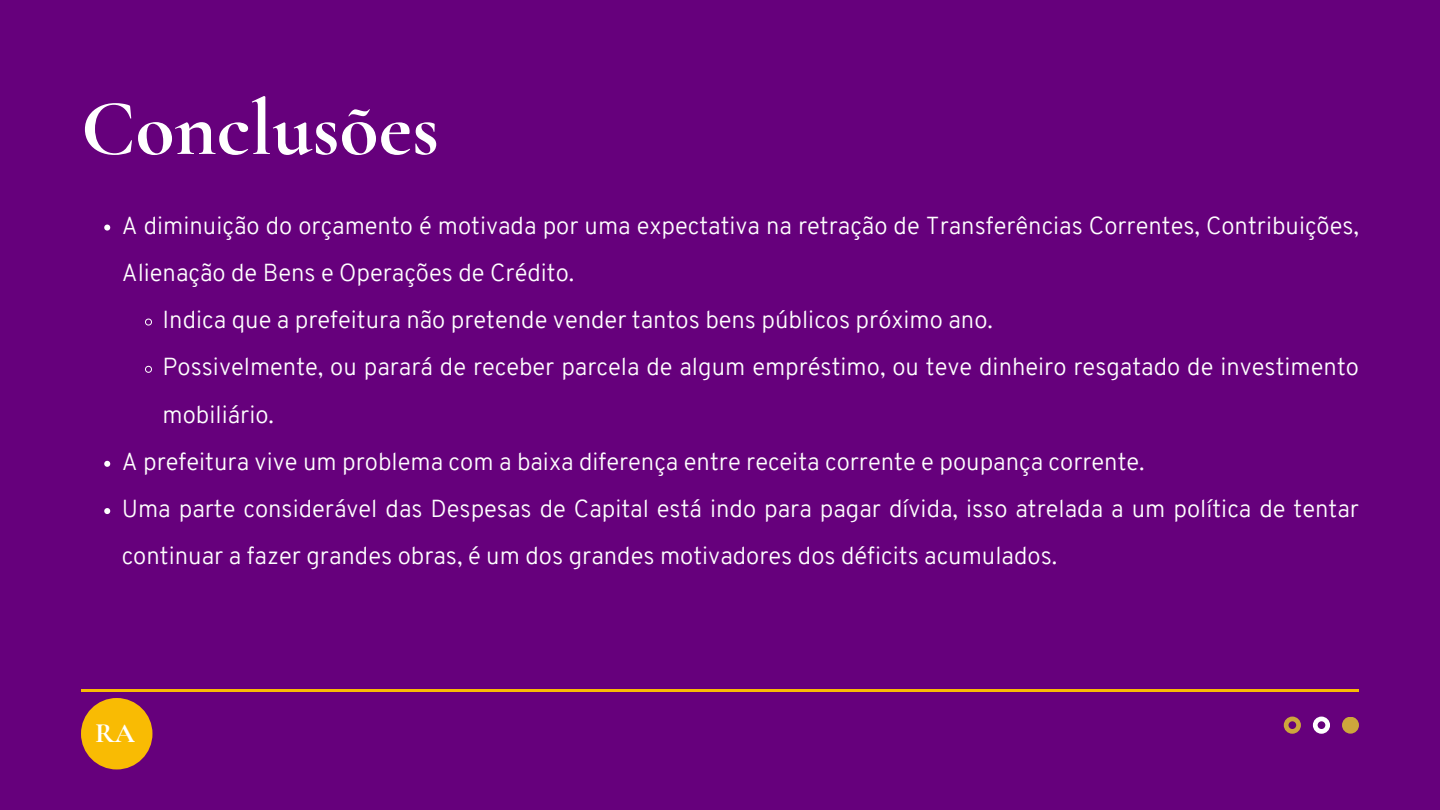
<style>
.page{position:relative;width:1440px;height:810px;background:#66007c}
.page>*{position:absolute;margin:0;border:0;box-sizing:border-box;transform-origin:0 0}
.t1{font:700 80px "Cormorant Garamond";color:#fff}
.t2{font:700 28px "Cormorant Garamond";color:#fff}
.t3{font:300 24px/47.2px "Overpass";color:#fff}
</style>
<div class="page">
<div style="left:81px;top:698px;width:71px;height:71px;background:#f9bb03;border-radius:50%"></div>
<hr style="left:81px;top:690px;width:1278px;height:2px;background:#f9bb03">
<svg style="left:1284px;top:717px;width:17px;height:17px"></svg>
<svg style="left:1313px;top:717px;width:17px;height:17px"></svg>
<div style="left:1342px;top:717px;width:17px;height:17px;background:#cda63c;border-radius:50%"></div>
<svg style="left:104px;top:225px;width:6px;height:6px"></svg>
<svg style="left:145px;top:318px;width:7px;height:8px"></svg>
<svg style="left:145px;top:365px;width:7px;height:8px"></svg>
<svg style="left:104px;top:461px;width:6px;height:6px"></svg>
<svg style="left:104px;top:508px;width:6px;height:6px"></svg>
<p class="t1" style="left:81px;top:80px;width:359px">Conclusões</p>
<p class="t3" style="left:122px;top:204px;width:1239px">A diminuição do orçamento é motivada por uma expectativa na retração de Transferências Correntes, Contribuições,<br>Alienação de Bens e Operações de Crédito.</p>
<p class="t3" style="left:163px;top:298px;width:832px">Indica que a prefeitura não pretende vender tantos bens públicos próximo ano.</p>
<p class="t3" style="left:163px;top:346px;width:1198px">Possivelmente, ou parará de receber parcela de algum empréstimo, ou teve dinheiro resgatado de investimento mobiliário.</p>
<p class="t3" style="left:122px;top:440px;width:1024px">A prefeitura vive um problema com a baixa diferença entre receita corrente e poupança corrente.</p>
<h2 class="t3" style="left:122px;top:487px;width:1239px">Uma parte considerável das Despesas de Capital está indo para pagar dívida, isso atrelada a um política de tentar continuar a fazer grandes obras, é um dos grandes motivadores dos déficits acumulados.</h2>
<h1 class="t2" style="left:95px;top:716px;width:41px">RA</h1>
</div>
